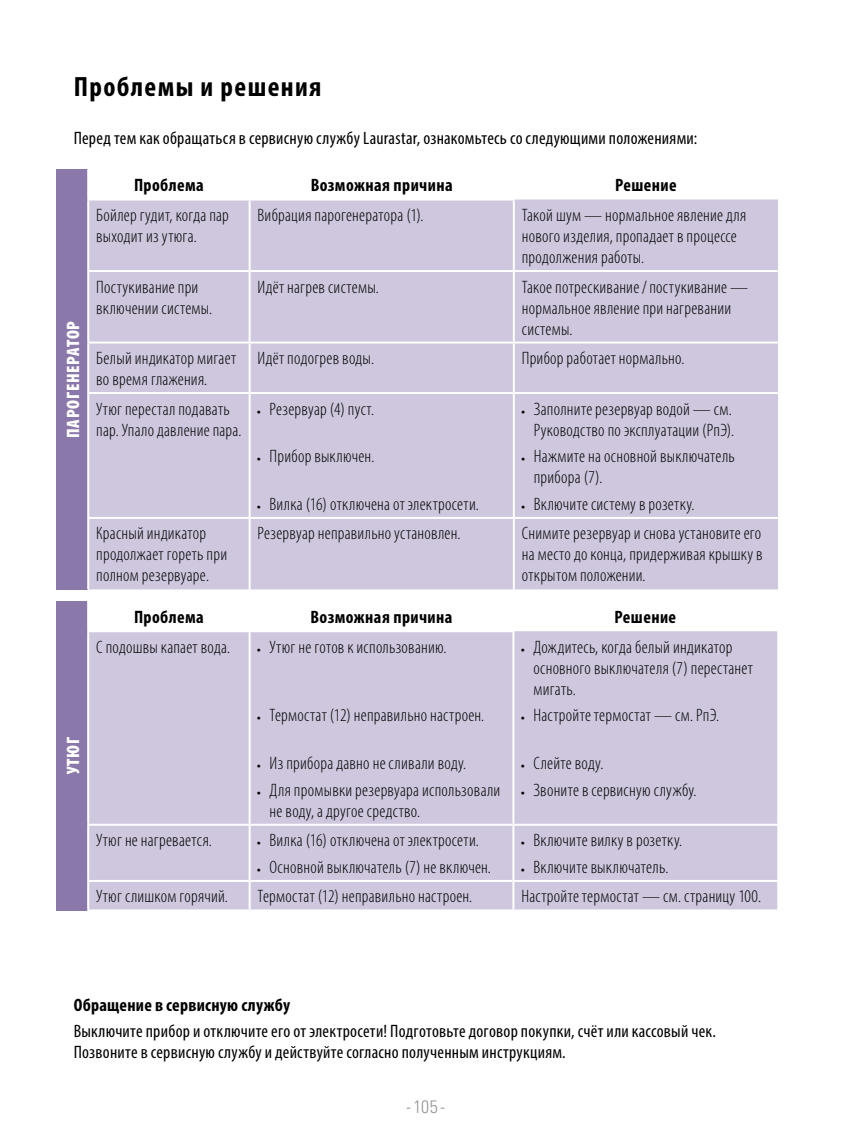
<style>
.page{position:relative;width:851px;height:1134px;background:#fff}
.page>*{position:absolute;margin:0;border:0;box-sizing:border-box;transform-origin:0 0}
.t1{font:700 condensed 28px "Myriad Pro";letter-spacing:.05em;color:#000}
.t2{font:300 condensed 18px/21px "Myriad Pro";letter-spacing:.015em;color:#000}
.t3{font:condensed 18px/21px "Myriad Pro";letter-spacing:.015em;color:#000}
.t4{font:700 condensed 18px "Myriad Pro";letter-spacing:.02em;color:#000}
.t5{font:900 condensed 18px "Myriad Pro";letter-spacing:.04em;color:#fff}
.t6{font:300 condensed 18px "Univers";color:#98989c}
.s1{font-family:"Univers LT Std";font-weight:400;font-stretch:normal;font-size:8px}
</style>
<div class="page">
<div style="left:57px;top:169px;width:31px;height:420px;background:#8b78ab"></div>
<div style="left:89px;top:200px;width:688px;height:389px;background:#cec7de"></div>
<hr style="left:87px;top:517px;width:162px;height:2px;background:#fff">
<hr style="left:249px;top:517px;width:264px;height:2px;background:#fff">
<hr style="left:513px;top:517px;width:264px;height:2px;background:#fff">
<hr style="left:87px;top:169px;width:2px;height:30px;background:#fff">
<hr style="left:87px;top:199px;width:162px;height:2px;background:#fff">
<hr style="left:87px;top:201px;width:2px;height:69px;background:#fff">
<hr style="left:249px;top:199px;width:265px;height:2px;background:#fff">
<hr style="left:248px;top:201px;width:2px;height:69px;background:#fff">
<hr style="left:512px;top:201px;width:2px;height:69px;background:#fff">
<hr style="left:87px;top:270px;width:162px;height:2px;background:#fff">
<hr style="left:87px;top:272px;width:2px;height:70px;background:#fff">
<hr style="left:249px;top:270px;width:264px;height:2px;background:#fff">
<hr style="left:248px;top:272px;width:2px;height:70px;background:#fff">
<hr style="left:513px;top:270px;width:264px;height:2px;background:#fff">
<hr style="left:512px;top:272px;width:2px;height:70px;background:#fff">
<hr style="left:87px;top:342px;width:162px;height:2px;background:#fff">
<hr style="left:87px;top:344px;width:2px;height:48px;background:#fff">
<hr style="left:249px;top:342px;width:264px;height:2px;background:#fff">
<hr style="left:248px;top:344px;width:2px;height:48px;background:#fff">
<hr style="left:513px;top:342px;width:264px;height:2px;background:#fff">
<hr style="left:512px;top:344px;width:2px;height:48px;background:#fff">
<hr style="left:87px;top:392px;width:162px;height:2px;background:#fff">
<hr style="left:87px;top:394px;width:2px;height:123px;background:#fff">
<hr style="left:249px;top:392px;width:264px;height:2px;background:#fff">
<hr style="left:248px;top:394px;width:2px;height:123px;background:#fff">
<hr style="left:513px;top:392px;width:264px;height:2px;background:#fff">
<hr style="left:512px;top:394px;width:2px;height:123px;background:#fff">
<hr style="left:87px;top:519px;width:2px;height:70px;background:#fff">
<hr style="left:248px;top:519px;width:2px;height:70px;background:#fff">
<hr style="left:512px;top:519px;width:2px;height:70px;background:#fff">
<div style="left:57px;top:601px;width:31px;height:309px;background:#8b78ab"></div>
<div style="left:89px;top:631px;width:688px;height:278px;background:#cec7de"></div>
<hr style="left:87px;top:909px;width:162px;height:2px;background:#fff">
<hr style="left:87px;top:601px;width:2px;height:29px;background:#fff">
<hr style="left:87px;top:630px;width:162px;height:2px;background:#fff">
<hr style="left:87px;top:632px;width:2px;height:192px;background:#fff">
<hr style="left:249px;top:630px;width:265px;height:2px;background:#fff">
<hr style="left:248px;top:632px;width:2px;height:192px;background:#fff">
<hr style="left:512px;top:632px;width:2px;height:192px;background:#fff">
<hr style="left:87px;top:824px;width:162px;height:2px;background:#fff">
<hr style="left:87px;top:826px;width:2px;height:54px;background:#fff">
<hr style="left:249px;top:824px;width:264px;height:2px;background:#fff">
<hr style="left:248px;top:826px;width:2px;height:54px;background:#fff">
<hr style="left:513px;top:824px;width:264px;height:2px;background:#fff">
<hr style="left:512px;top:826px;width:2px;height:54px;background:#fff">
<hr style="left:87px;top:880px;width:162px;height:2px;background:#fff">
<hr style="left:87px;top:882px;width:2px;height:27px;background:#fff">
<hr style="left:249px;top:880px;width:264px;height:2px;background:#fff">
<hr style="left:248px;top:882px;width:2px;height:27px;background:#fff">
<hr style="left:513px;top:880px;width:264px;height:2px;background:#fff">
<hr style="left:512px;top:882px;width:2px;height:27px;background:#fff">
<h1 class="t1" style="left:74px;top:69px;width:249px">Проблемы и решения</h1>
<p class="t3" style="left:74px;top:127px;width:625px">Перед тем как обращаться в сервисную службу Laurastar, ознакомьтесь со следующими положениями:</p>
<p class="t5" style="left:63px;top:438px;width:118px;rotate:-90deg">ПАРОГЕНЕРАТОР</p>
<p class="t5" style="left:63px;top:774px;width:39px;rotate:-90deg">УТЮГ</p>
<p class="t4" style="left:134px;top:174px;width:71px">Проблема</p>
<p class="t4" style="left:311px;top:174px;width:143px">Возможная причина</p>
<p class="t4" style="left:615px;top:174px;width:63px">Решение</p>
<p class="t2" style="left:96px;top:205px;width:134px">Бойлер гудит, когда пар выходит из утюга.</p>
<p class="t2" style="left:257px;top:205px;width:167px">Вибрация парогенератора (1).</p>
<p class="t2" style="left:521px;top:205px;width:226px">Такой шум — нормальное явление для нового изделия, пропадает в процессе продолжения работы.</p>
<p class="t2" style="left:96px;top:277px;width:118px">Постукивание при включении системы.</p>
<p class="t2" style="left:257px;top:277px;width:123px">Идёт нагрев системы.</p>
<p class="t2" style="left:521px;top:277px;width:228px">Такое потрескивание / постукивание — нормальное явление при нагревании системы.</p>
<p class="t2" style="left:96px;top:348px;width:141px">Белый индикатор мигает во время глажения.</p>
<p class="t2" style="left:257px;top:348px;width:118px">Идёт подогрев воды.</p>
<p class="t2" style="left:521px;top:348px;width:164px">Прибор работает нормально.</p>
<p class="t2" style="left:96px;top:399px;width:147px">Утюг перестал подавать пар. Упало давление пара.</p>
<p class="t2" style="left:257px;top:398px;width:118px"><span class="s1">•</span> Резервуар (4) пуст.</p>
<p class="t2" style="left:257px;top:446px;width:118px"><span class="s1">•</span> Прибор выключен.</p>
<p class="t2" style="left:257px;top:494px;width:223px"><span class="s1">•</span> Вилка (16) отключена от электросети.</p>
<p class="t2" style="left:521px;top:398px;width:214px;text-align:right"><span class="s1">•</span> Заполните резервуар водой — см.<br>Руководство по эксплуатации (РпЭ).</p>
<p class="t2" style="left:533px;top:446px;width:202px;text-indent:-12px"><span class="s1">•</span> Нажмите на основной выключатель прибора (7).</p>
<p class="t2" style="left:521px;top:494px;width:174px"><span class="s1">•</span> Включите систему в розетку.</p>
<p class="t2" style="left:96px;top:523px;width:132px">Красный индикатор продолжает гореть при полном резервуаре.</p>
<p class="t2" style="left:257px;top:523px;width:204px">Резервуар неправильно установлен.</p>
<p class="t2" style="left:521px;top:523px;width:242px;text-align:justify">Снимите резервуар и снова установите его на место до конца, придерживая крышку в открытом положении.</p>
<p class="t4" style="left:134px;top:605px;width:71px">Проблема</p>
<p class="t4" style="left:310px;top:605px;width:143px">Возможная причина</p>
<p class="t4" style="left:614px;top:605px;width:63px">Решение</p>
<p class="t2" style="left:96px;top:637px;width:136px">С подошвы капает вода.</p>
<p class="t2" style="left:257px;top:637px;width:190px"><span class="s1">•</span> Утюг не готов к использованию.</p>
<p class="t2" style="left:533px;top:637px;width:221px;text-indent:-12px"><span class="s1">•</span> Дождитесь, когда белый индикатор основного выключателя (7) перестанет мигать.</p>
<p class="t2" style="left:521px;top:705px;width:199px"><span class="s1">•</span> Настройте термостат — см. РпЭ.</p>
<p class="t2" style="left:521px;top:753px;width:83px"><span class="s1">•</span> Слейте воду.</p>
<p class="t2" style="left:521px;top:780px;width:177px"><span class="s1">•</span> Звоните в сервисную службу.</p>
<p class="t2" style="left:257px;top:705px;width:228px"><span class="s1">•</span> Термостат (12) неправильно настроен.</p>
<p class="t2" style="left:257px;top:753px;width:210px"><span class="s1">•</span> Из прибора давно не сливали воду.</p>
<p class="t2" style="left:269px;top:780px;width:232px;text-indent:-12px"><span class="s1">•</span> Для промывки резервуара использовали не воду, а другое средство.</p>
<p class="t2" style="left:96px;top:830px;width:117px">Утюг не нагревается.</p>
<p class="t2" style="left:257px;top:830px;width:223px"><span class="s1">•</span> Вилка (16) отключена от электросети.</p>
<p class="t2" style="left:257px;top:857px;width:235px"><span class="s1">•</span> Основной выключатель (7) не включен.</p>
<p class="t2" style="left:521px;top:830px;width:162px"><span class="s1">•</span> Включите вилку в розетку.</p>
<p class="t2" style="left:521px;top:857px;width:149px"><span class="s1">•</span> Включите выключатель.</p>
<p class="t2" style="left:96px;top:886px;width:133px">Утюг слишком горячий.</p>
<p class="t2" style="left:257px;top:886px;width:216px">Термостат (12) неправильно настроен.</p>
<p class="t2" style="left:521px;top:886px;width:241px">Настройте термостат — см. страницу 100.</p>
<p class="t4" style="left:74px;top:993px;width:218px">Обращение в сервисную службу</p>
<p class="t3" style="left:74px;top:1021px;width:643px">Выключите прибор и отключите его от электросети! Подготовьте договор покупки, счёт или кассовый чек.<br>Позвоните в сервисную службу и действуйте согласно полученным инструкциям.</p>
<p class="t6" style="left:406px;top:1095px;width:41px">- 105 -</p>
</div>
